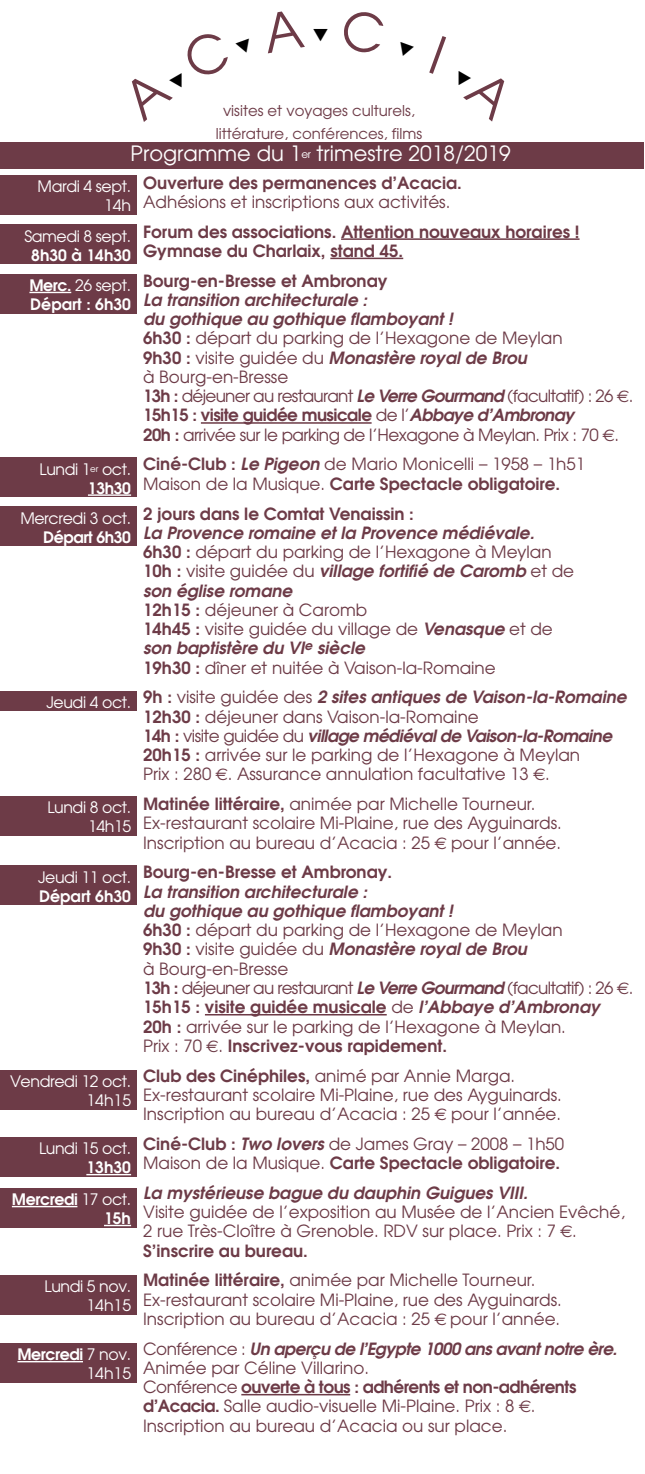
<style>
.page{position:relative;width:645px;height:1474px;background:#fff}
.page>*{position:absolute;margin:0;border:0;box-sizing:border-box;transform-origin:0 0}
.t1{font:21px "Avant Garde";color:#fff}
.t2{font:16.8px/19.2px "Avant Garde";color:#6d3b47}
.t3{font:16.8px/19.2px "Avant Garde";letter-spacing:-.03em;color:#6d3b47}
.t4{font:600 16.8px/19.2px "Avant Garde";color:#6d3b47}
.t5{font:italic 600 16.8px "Avant Garde";color:#6d3b47}
.t6{font:15.75px/18.9px "Avant Garde";letter-spacing:-.025em;color:#fff;text-align:right}
.t7{font:600 15.75px/18.9px "Avant Garde";color:#fff}
.t8{font:600 15.75px/32px "Avant Garde";letter-spacing:-.025em;color:#fff;text-align:right}
.t9{font:14.88px "Avant Garde";color:#6d3b47}
.s1{font-weight:400}
.s2{font-weight:600}
.s3{font-weight:600;font-style:italic}
.s4{font-family:"Euro Sans"}
</style>
<div class="page">
<hr style="left:341px;top:238px;width:238px;height:2px;background:#6d3b47">
<hr style="left:330px;top:258px;width:73px;height:1px;background:#6d3b47">
<hr style="left:201px;top:422px;width:171px;height:2px;background:#6d3b47">
<hr style="left:205px;top:1014px;width:182px;height:1px;background:#6d3b47">
<hr style="left:241px;top:1393px;width:109px;height:2px;background:#6d3b47">
<div style="left:0;top:142px;width:643px;height:27px;background:#6d3b47"></div>
<div style="left:0;top:506px;width:136px;height:40px;background:#6d3b47"></div>
<div style="left:0;top:457px;width:136px;height:40px;background:#6d3b47"></div>
<hr style="left:88px;top:494px;width:43px;height:2px;background:#fff">
<div style="left:0;top:274px;width:136px;height:39px;background:#6d3b47"></div>
<hr style="left:29px;top:292px;width:42px;height:1px;background:#fff">
<div style="left:0;top:224px;width:136px;height:40px;background:#6d3b47"></div>
<div style="left:0;top:175px;width:136px;height:40px;background:#6d3b47"></div>
<div style="left:0;top:865px;width:136px;height:40px;background:#6d3b47"></div>
<div style="left:0;top:1070px;width:136px;height:39px;background:#6d3b47"></div>
<div style="left:0;top:1274px;width:136px;height:40px;background:#6d3b47"></div>
<div style="left:0;top:1342px;width:136px;height:40px;background:#6d3b47"></div>
<hr style="left:17px;top:1360px;width:66px;height:2px;background:#fff">
<div style="left:0;top:796px;width:136px;height:39px;background:#6d3b47"></div>
<div style="left:0;top:691px;width:136px;height:20px;background:#6d3b47"></div>
<div style="left:0;top:1137px;width:136px;height:39px;background:#6d3b47"></div>
<hr style="left:86px;top:1173px;width:45px;height:2px;background:#fff">
<div style="left:0;top:1187px;width:136px;height:40px;background:#6d3b47"></div>
<hr style="left:12px;top:1205px;width:65px;height:2px;background:#fff">
<hr style="left:104px;top:1224px;width:27px;height:2px;background:#fff">
<p class="t9" style="left:223px;top:101px;width:193px">visites et voyages culturels,</p>
<p class="t9" style="left:216px;top:124px;width:208px">littérature, conférences, films</p>
<p class="t1" style="left:131px;top:141px;width:382px">Programme du 1<sup>er</sup> trimestre 2018/2019</p>
<p class="t6" style="left:38px;top:177px;width:95px">Mardi 4 sept.<br>14h</p>
<p class="t6" style="left:24px;top:226px;width:108px">Samedi 8 sept.</p>
<p class="t7" style="left:31px;top:245px;width:101px">8h30 à 14h30</p>
<p class="t7" style="left:29px;top:275px;width:103px">Merc. <span class="s1">26 sept.<br></span>Départ : 6h30</p>
<p class="t6" style="left:39px;top:459px;width:93px">Lundi 1<sup>er</sup> oct.<br><span class="s2">13h30</span></p>
<p class="t6" style="left:20px;top:508px;width:112px">Mercredi 3 oct.</p>
<p class="t8" style="left:43px;top:520px;width:90px">Départ 6h30</p>
<p class="t6" style="left:46px;top:692px;width:86px">Jeudi 4 oct.</p>
<p class="t6" style="left:47px;top:797px;width:85px">Lundi 8 oct.<br>14h15</p>
<p class="t6" style="left:38px;top:867px;width:95px">Jeudi 11 oct.</p>
<p class="t7" style="left:39px;top:886px;width:93px">Départ 6h30</p>
<p class="t6" style="left:10px;top:1071px;width:123px">Vendredi 12 oct.<br>14h15</p>
<p class="t6" style="left:39px;top:1138px;width:94px">Lundi 15 oct.</p>
<p class="t8" style="left:12px;top:1151px;width:121px">13h30<br>Mercredi <span class="s1">17 oct.</span></p>
<p class="t7" style="left:104px;top:1208px;width:29px">15h</p>
<p class="t6" style="left:45px;top:1276px;width:88px">Lundi 5 nov.<br>14h15</p>
<p class="t6" style="left:17px;top:1344px;width:115px"><span class="s2">Mercredi</span> 7 nov.<br>14h15</p>
<p class="t4" style="left:143px;top:172px;width:320px">Ouverture des permanences d’Acacia.</p>
<p class="t2" style="left:143px;top:192px;width:309px">Adhésions et inscriptions aux activités.</p>
<p class="t4" style="left:143px;top:221px;width:438px">Forum des associations. Attention nouveaux horaires !<br>Gymnase du Charlaix, stand 45.</p>
<p class="t4" style="left:143px;top:270px;width:246px">Bourg-en-Bresse et Ambronay</p>
<p class="t3" style="left:143px;top:290px;width:492px"><span class="s3">La transition architecturale :<br>du gothique au gothique flamboyant !<br></span><span class="s2">6h30 :</span> départ du parking de l’Hexagone de Meylan<br><span class="s2">9h30 :</span> visite guidée du <span class="s3">Monastère royal de Brou<br></span>à Bourg-en-Bresse<br><span class="s2">13h :</span> déjeuner au restaurant <span class="s3">Le Verre Gourmand</span> (facultatif) : 26 <span class="s4">E</span>.<br><span class="s2">15h15 : visite guidée musicale</span> de l’<span class="s3">Abbaye d’Ambronay<br></span><span class="s2">20h :</span> arrivée sur le parking de l’Hexagone à Meylan. Prix : 70 <span class="s4">E</span>.</p>
<p class="t2" style="left:143px;top:454px;width:443px"><span class="s2">Ciné-Club :</span> <span class="s3">Le Pigeon</span> de Mario Monicelli – 1958 – 1h51<br>Maison de la Musique. <span class="s2">Carte Spectacle obligatoire.</span></p>
<p class="t4" style="left:143px;top:503px;width:272px">2 jours dans le Comtat Venaissin :</p>
<p class="t2" style="left:143px;top:522px;width:432px"><span class="s3">La Provence romaine et la Provence médiévale.<br></span><span class="s2">6h30 :</span> départ du parking de l’Hexagone à Meylan <span class="s2">10h :</span> visite guidée du <span class="s3">village fortifié de Caromb</span> et de <span class="s3">son église romane<br></span><span class="s2">12h15 :</span> déjeuner à Caromb<br><span class="s2">14h45 :</span> visite guidée du village de <span class="s3">Venasque</span> et de <span class="s3">son baptistère du VI</span><sup>e</sup> <span class="s3">siècle<br></span><span class="s2">19h30 :</span> dîner et nuitée à Vaison-la-Romaine</p>
<p class="t2" style="left:143px;top:687px;width:485px"><span class="s2">9h :</span> visite guidée des <span class="s3">2 sites antiques de Vaison-la-Romaine </span><span class="s2">12h30 :</span> déjeuner dans Vaison-la-Romaine<br><span class="s2">14h :</span> visite guidée du <span class="s3">village médiéval de Vaison-la-Romaine </span><span class="s2">20h15 :</span> arrivée sur le parking de l’Hexagone à Meylan<br>Prix : 280 <span class="s4">E</span>. Assurance annulation facultative 13 <span class="s4">E</span>.</p>
<p class="t2" style="left:143px;top:794px;width:420px"><span class="s2">Matinée littéraire,</span> animée par Michelle Tourneur.<br>Ex-restaurant scolaire Mi-Plaine, rue des Ayguinards.<br>Inscription au bureau d’Acacia : 25 <span class="s4">E</span> pour l’année.</p>
<p class="t4" style="left:143px;top:862px;width:251px">Bourg-en-Bresse et Ambronay.</p>
<p class="t2" style="left:143px;top:881px;width:492px"><span class="s3">La transition architecturale :<br>du gothique au gothique flamboyant !<br></span><span class="s2">6h30 :</span> départ du parking de l’Hexagone de Meylan<br><span class="s2">9h30 :</span> visite guidée du <span class="s3">Monastère royal de Brou<br></span>à Bourg-en-Bresse<br><span class="s2">13h :</span> déjeuner au restaurant <span class="s3">Le Verre Gourmand</span> (facultatif) : 26 <span class="s4">E</span>.<br><span class="s2">15h15 : visite guidée musicale</span> de <span class="s3">l’Abbaye d’Ambronay<br></span><span class="s2">20h :</span> arrivée sur le parking de l’Hexagone à Meylan.<br>Prix : 70 <span class="s4">E</span>. <span class="s2">Inscrivez-vous rapidement.</span></p>
<p class="t2" style="left:143px;top:1065px;width:420px"><span class="s2">Club des Cinéphiles,</span> animé par Annie Marga.<br>Ex-restaurant scolaire Mi-Plaine, rue des Ayguinards.<br>Inscription au bureau d’Acacia : 25 <span class="s4">E</span> pour l’année.</p>
<p class="t2" style="left:143px;top:1133px;width:423px"><span class="s2">Ciné-Club :</span> <span class="s3">Two lovers</span> de James Gray – 2008 – 1h50<br>Maison de la Musique. <span class="s2">Carte Spectacle obligatoire.</span></p>
<p class="t5" style="left:143px;top:1181px;width:386px">La mystérieuse bague du dauphin Guigues VIII.</p>
<p class="t2" style="left:143px;top:1201px;width:483px">Visite guidée de l’exposition au Musée de l’Ancien Evêché,<br>2 rue Très-Cloître à Grenoble. RDV sur place. Prix : 7 <span class="s4">E</span>.<br><span class="s2">S’inscrire au bureau.</span></p>
<p class="t2" style="left:143px;top:1270px;width:420px"><span class="s2">Matinée littéraire,</span> animée par Michelle Tourneur.<br>Ex-restaurant scolaire Mi-Plaine, rue des Ayguinards.<br>Inscription au bureau d’Acacia : 25 <span class="s4">E</span> pour l’année.</p>
<p class="t2" style="left:143px;top:1338px;width:476px">Conférence : <span class="s3">Un aperçu de l’Egypte 1000 ans avant notre ère.<br></span>Animée par Céline Villarino.<br>Conférence <span class="s2">ouverte à tous : adhérents et non-adhérents d’Acacia.</span> Salle audio-visuelle Mi-Plaine. Prix : 8 <span class="s4">E</span>.<br>Inscription au bureau d’Acacia ou sur place.</p>
</div>
